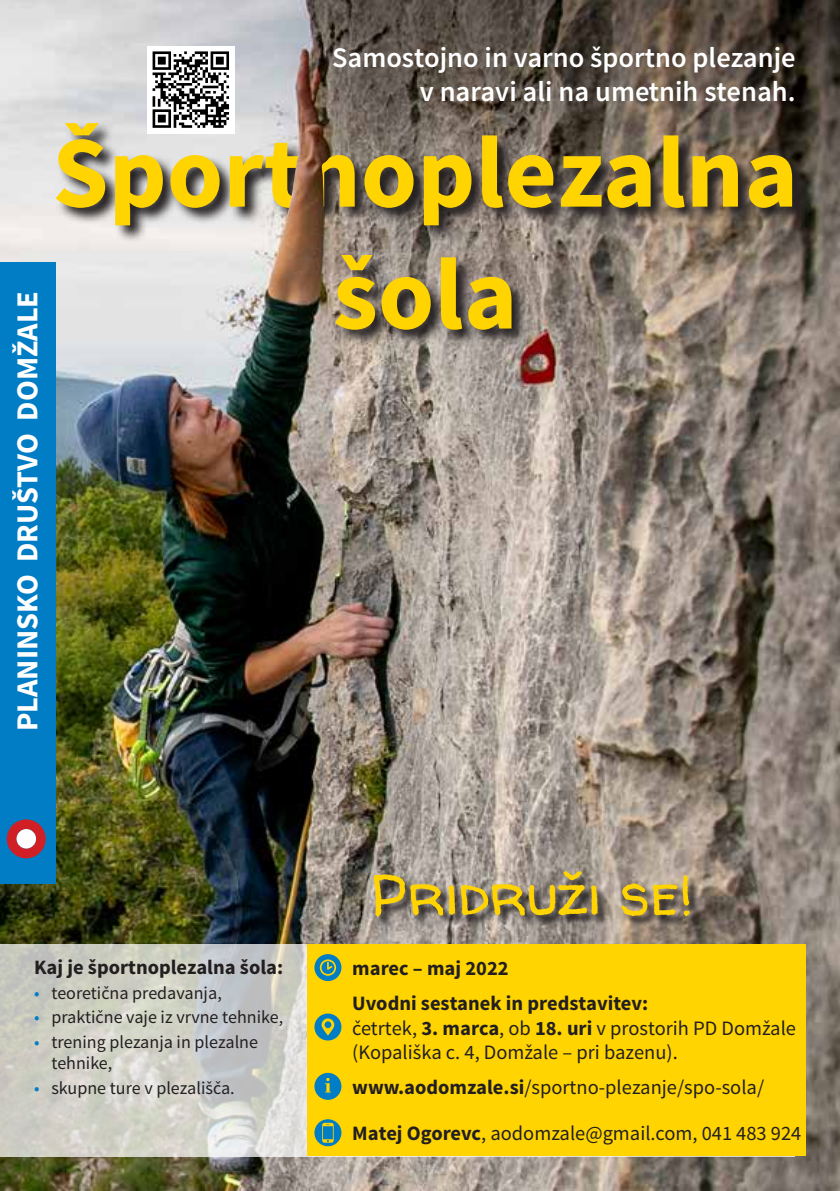
<style>
.page{position:relative;width:840px;height:1191px;background:#fff}
.page>*{position:absolute;margin:0;border:0;box-sizing:border-box;transform-origin:0 0}
.t1{font:700 101.6px/121.8px "Source Sans Pro";color:#ffd400;text-align:center}
.t2{font:58.8px "Walter Turncoat";color:#ffd400}
.t3{font:700 30.4px "Source Sans Pro";color:#fff}
.t4{font:600 28.4px/34.2px "Source Sans Pro";color:#fff;text-align:right}
.t5{font:20.4px/24.6px "Source Sans Pro";color:#231f20}
.t6{font:700 20.4px/34.8px "Source Sans Pro";color:#231f20}
.t7{font:18px/21.6px "Source Sans Pro";color:#231f20}
.s1{color:#007dc5}
.s2{font-weight:700}
</style>
<div class="page">
<img style="left:0;top:0;width:839px;height:1191px">
<div style="left:0;top:262px;width:55px;height:622px;background:#007dc5"></div>
<svg style="left:7px;top:819px;width:39px;height:39px"></svg>
<div style="left:17px;top:829px;width:19px;height:19px;background:#fff;border-radius:50%"></div>
<div style="left:147px;top:46px;width:87px;height:87px;background:#fff"></div>
<svg style="left:152px;top:51px;width:77px;height:71px"></svg>
<svg style="left:56px;top:122px;width:754px;height:225px;background:#8e867f"></svg>
<img style="left:273px;top:100px;width:58px;height:179px">
<svg style="left:373px;top:871px;width:328px;height:57px;background:#8a8078"></svg>
<svg style="left:0;top:944px;width:794px;height:213px;background:#cfd0c7"></svg>
<div style="left:307px;top:944px;width:498px;height:211px;background:#ffd400"></div>
<svg style="left:314px;top:954px;width:27px;height:27px"></svg>
<svg style="left:314px;top:1013px;width:27px;height:27px"></svg>
<svg style="left:314px;top:1072px;width:27px;height:27px"></svg>
<svg style="left:314px;top:1119px;width:27px;height:27px"></svg>
<h3 class="t3" style="left:8px;top:731px;width:441px;rotate:-90deg">PLANINSKO DRUŠTVO DOMŽALE</h3>
<h3 class="t4" style="left:332px;top:41px;width:465px">Samostojno in varno športno plezanje v naravi ali na umetnih stenah.</h3>
<h1 class="t1" style="left:52px;top:116px;width:747px">Športnoplezalna šola</h1>
<h2 class="t2" style="left:370px;top:853px;width:324px">Pridruži se!</h2>
<p class="t6" style="left:34px;top:950px;width:250px">Kaj je športnoplezalna šola:</p>
<p class="t7" style="left:34px;top:982px;width:189px"><span class="s1">•</span> teoretična predavanja,</p>
<p class="t7" style="left:34px;top:1006px;width:250px"><span class="s1">•</span> praktične vaje iz vrvne tehnike,</p>
<p class="t7" style="left:51px;top:1031px;width:208px;text-indent:-17px"><span class="s1">•</span> trening plezanja in plezalne tehnike,</p>
<p class="t7" style="left:34px;top:1077px;width:202px"><span class="s1">•</span> skupne ture v plezališča.</p>
<p class="t6" style="left:352px;top:951px;width:297px">marec – maj 2022<br>Uvodni sestanek in predstavitev:</p>
<p class="t5" style="left:352px;top:1016px;width:445px">četrtek, <span class="s2">3. marca</span>, ob <span class="s2">18. uri</span> v prostorih PD Domžale (Kopališka c. 4, Domžale – pri bazenu).</p>
<p class="t5" style="left:352px;top:1075px;width:413px"><span class="s2">www.aodomzale.si</span>/sportno-plezanje/spo-sola/</p>
<p class="t5" style="left:352px;top:1121px;width:450px"><span class="s2">Matej Ogorevc</span>, aodomzale@gmail.com, 041 483 924</p>
</div>
